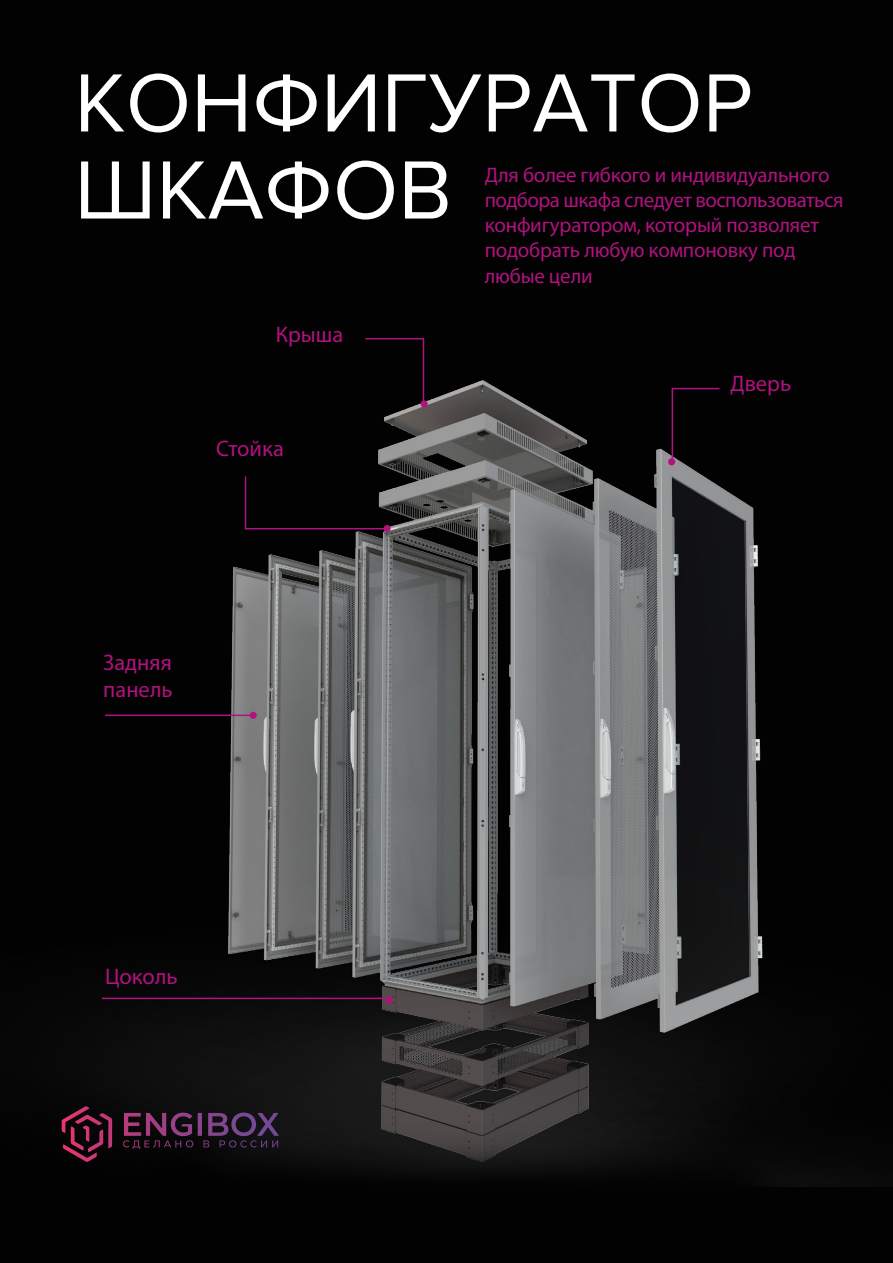
<style>
.page{position:relative;width:893px;height:1263px;background:#020203}
.page>*{position:absolute;margin:0;border:0;box-sizing:border-box;transform-origin:0 0}
.t1{font:85.5px/87px "Proxima Nova";color:#fff}
.t2{font:22.5px/27px "Myriad Pro";color:#b0127e}
.t3{font:21px/25.2px "Myriad Pro";letter-spacing:-.01em;color:#b0127e}
</style>
<div class="page">
<img style="left:61px;top:380px;width:776px;height:806px">
<div style="left:386px;top:997px;width:7px;height:7px;background:#b0127e;border-radius:50%"></div>
<svg style="left:671px;top:387px;width:50px;height:76px"></svg>
<svg style="left:244px;top:475px;width:144px;height:55px"></svg>
<svg style="left:364px;top:338px;width:61px;height:67px"></svg>
<div style="left:250px;top:712px;width:7px;height:7px;background:#b0127e;border-radius:50%"></div>
<div style="left:421px;top:400px;width:7px;height:8px;background:#b0127e;border-radius:50%"></div>
<div style="left:668px;top:458px;width:7px;height:7px;background:#b0127e;border-radius:50%"></div>
<hr style="left:105px;top:714px;width:148px;height:2px;background:#b0127e">
<div style="left:384px;top:525px;width:7px;height:7px;background:#b0127e;border-radius:50%"></div>
<hr style="left:102px;top:998px;width:284px;height:1px;background:#b0127e">
<svg style="left:62px;top:1106px;width:194px;height:30px"></svg>
<h1 class="t1" style="left:74px;top:61px;width:680px">КОНФИГУРАТОР<br>ШКАФОВ</h1>
<p class="t3" style="left:485px;top:162px;width:360px">Для более гибкого и индивидуального подбора шкафа следует воспользоваться конфигуратором, который позволяет подобрать любую компоновку под любые цели</p>
<p class="t2" style="left:276px;top:321px;width:69px">Крыша</p>
<p class="t2" style="left:216px;top:435px;width:69px">Стойка</p>
<p class="t2" style="left:103px;top:649px;width:71px">Задняя панель</p>
<p class="t2" style="left:105px;top:962px;width:74px">Цоколь</p>
<p class="t2" style="left:730px;top:370px;width:62px">Дверь</p>
</div>
